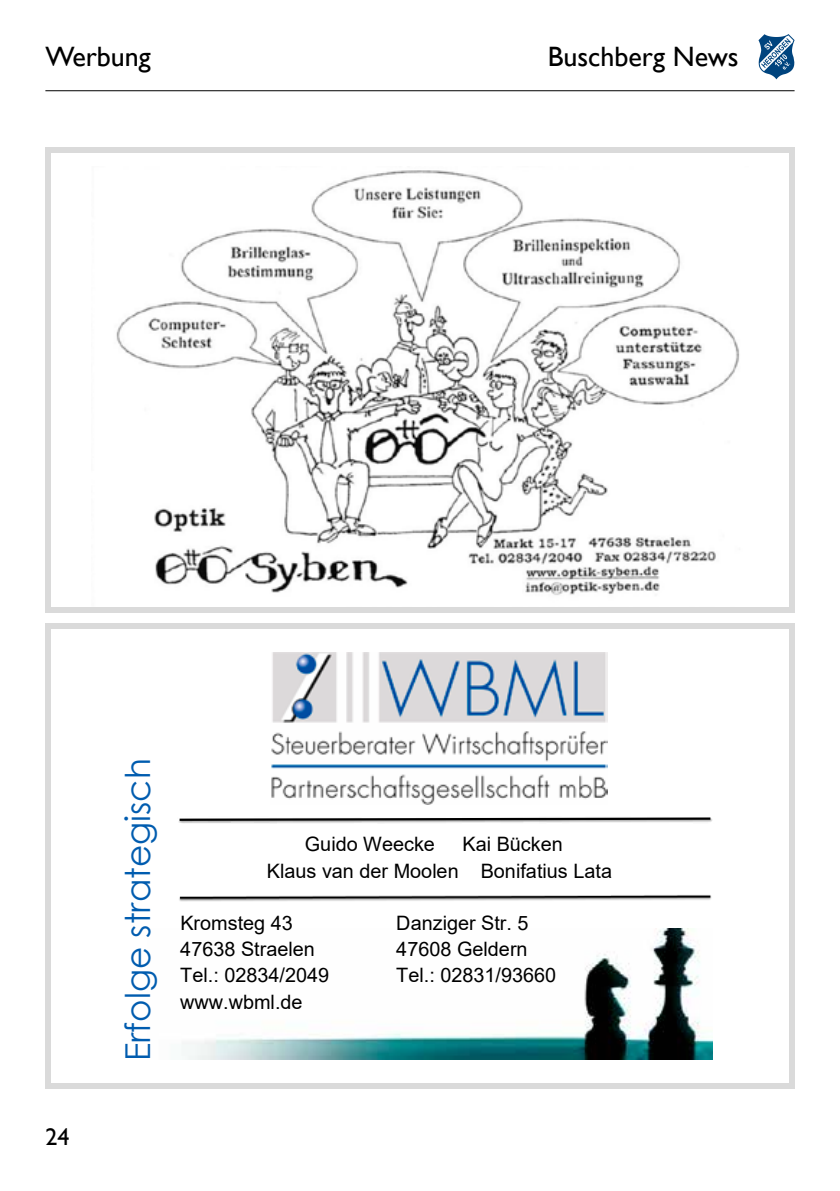
<style>
.page{position:relative;width:840px;height:1191px;background:#fff}
.page>*{position:absolute;margin:0;border:0;box-sizing:border-box;transform-origin:0 0}
.t1{font:34.2px "Century Gothic";color:#005caf}
.t2{font:28px "Gill Sans";color:#000}
.t3{font:24px "Gill Sans";color:#000}
.t4{font:19.8px/26.2px "Arial";color:#000}
</style>
<div class="page">
<div style="left:45px;top:624px;width:749px;height:465px;background:#dadada"></div>
<div style="left:51px;top:629px;width:737px;height:454px;background:#fff"></div>
<img style="left:182px;top:928px;width:530px;height:131px">
<svg style="left:178px;top:817px;width:534px;height:5px"></svg>
<img style="left:271px;top:652px;width:336px;height:152px">
<img style="left:179px;top:895px;width:533px;height:7px">
<div style="left:45px;top:147px;width:749px;height:465px;background:#dadada"></div>
<div style="left:51px;top:153px;width:737px;height:454px;background:#fff"></div>
<img style="left:116px;top:170px;width:624px;height:425px">
<hr style="left:45px;top:90px;width:749px;height:1px;background:#000">
<svg style="left:758px;top:34px;width:36px;height:45px"></svg>
<h2 class="t2" style="left:46px;top:41px;width:107px">Werbung</h2>
<h2 class="t2" style="left:547px;top:41px;width:192px">Buschberg News</h2>
<p class="t3" style="left:45px;top:1123px;width:25px">24</p>
<h1 class="t1" style="left:114px;top:1061px;width:304px;rotate:-90deg">Erfolge strategisch</h1>
<p class="t4" style="left:304px;top:831px;width:132px">Guido Weecke</p>
<p class="t4" style="left:267px;top:831px;width:346px;text-indent:195px">Kai Bücken<br>Klaus van der Moolen Bonifatius Lata</p>
<p class="t4" style="left:180px;top:910px;width:114px">Kromsteg 43</p>
<p class="t4" style="left:396px;top:910px;width:134px">Danziger Str. 5</p>
<p class="t4" style="left:180px;top:936px;width:136px">47638 Straelen</p>
<p class="t4" style="left:396px;top:936px;width:133px">47608 Geldern</p>
<p class="t4" style="left:180px;top:962px;width:150px">Tel.: 02834/2049</p>
<p class="t4" style="left:396px;top:962px;width:161px">Tel.: 02831/93660</p>
<p class="t4" style="left:180px;top:988px;width:124px">www.wbml.de</p>
</div>
